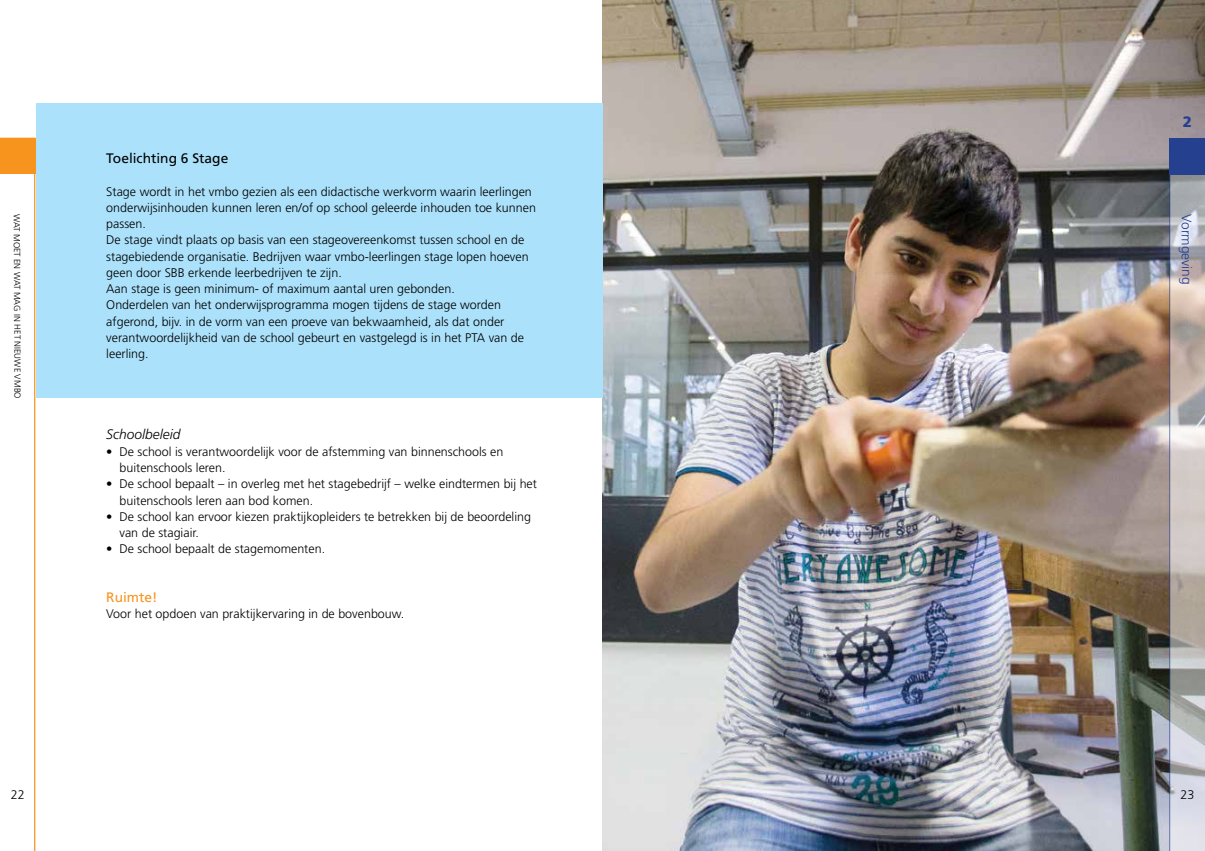
<style>
.page{position:relative;width:1205px;height:851px;background:#fff}
.page>*{position:absolute;margin:0;border:0;box-sizing:border-box;transform-origin:0 0}
.t1{font:900 15px "Frutiger";color:#25408f}
.t2{font:13.75px "Frutiger";color:#000}
.t3{font:italic 300 13.75px "Frutiger";color:#000}
.t4{font:300 13.75px "Frutiger";letter-spacing:-.005em;color:#25408f}
.t5{font:13.75px "Frutiger";color:#f7941e}
.t6{font:300 12.5px/16.2px "Frutiger";color:#000}
.t7{font:300 8.75px "Frutiger";letter-spacing:-.005em;color:#000}
</style>
<div class="page">
<svg style="left:34px;top:174px;width:1px;height:676px"></svg>
<div style="left:0;top:138px;width:35px;height:36px;background:#f7941e"></div>
<img style="left:602px;top:0;width:603px;height:850px">
<div style="left:36px;top:103px;width:566px;height:295px;background:#abe1fa"></div>
<svg style="left:1169px;top:174px;width:36px;height:676px;background:#b0aeb3"></svg>
<div style="left:1169px;top:138px;width:36px;height:36px;background:#25408f"></div>
<p class="t7" style="left:22px;top:214px;width:186px;rotate:90deg">WAT MOET EN WAT MAG IN HET NIEUWE VMBO</p>
<p class="t6" style="left:11px;top:786px;width:15px">22</p>
<p class="t2" style="left:106px;top:150px;width:124px">Toelichting 6 Stage</p>
<p class="t6" style="left:106px;top:183px;width:431px">Stage wordt in het vmbo gezien als een didactische werkvorm waarin leerlingen onderwijsinhouden kunnen leren en/of op school geleerde inhouden toe kunnen passen.<br>De stage vindt plaats op basis van een stageovereenkomst tussen school en de stagebiedende organisatie. Bedrijven waar vmbo-leerlingen stage lopen hoeven geen door SBB erkende leerbedrijven te zijn.<br>Aan stage is geen minimum- of maximum aantal uren gebonden.<br>Onderdelen van het onderwijsprogramma mogen tijdens de stage worden afgerond, bijv. in de vorm van een proeve van bekwaamheid, als dat onder verantwoordelijkheid van de school gebeurt en vastgelegd is in het PTA van de leerling.</p>
<p class="t3" style="left:106px;top:427px;width:76px">Schoolbeleid</p>
<p class="t6" style="left:119px;top:443px;width:385px;text-indent:-13px">• De school is verantwoordelijk voor de afstemming van binnenschools en buitenschools leren.</p>
<p class="t6" style="left:119px;top:475px;width:419px;text-indent:-13px">• De school bepaalt – in overleg met het stagebedrijf – welke eindtermen bij het buitenschools leren aan bod komen.</p>
<p class="t6" style="left:119px;top:508px;width:413px;text-indent:-13px">• De school kan ervoor kiezen praktijkopleiders te betrekken bij de beoordeling van de stagiair.</p>
<p class="t6" style="left:106px;top:540px;width:220px">• De school bepaalt de stagemomenten.</p>
<p class="t5" style="left:106px;top:589px;width:53px">Ruimte!</p>
<p class="t6" style="left:106px;top:605px;width:300px">Voor het opdoen van praktijkervaring in de bovenbouw.</p>
<p class="t1" style="left:1182px;top:112px;width:11px">2</p>
<p class="t4" style="left:1194px;top:214px;width:72px;rotate:90deg">Vormgeving</p>
<p class="t6" style="left:1180px;top:786px;width:15px">23</p>
</div>
